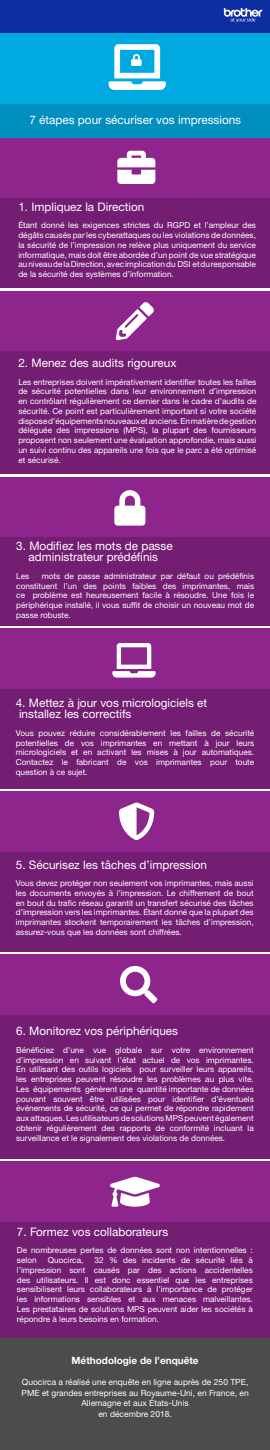
<style>
.page{position:relative;width:270px;height:1450px;background:#fff}
.page>*{position:absolute;margin:0;border:0;box-sizing:border-box;transform-origin:0 0}
.t1{font:11.75px/11.2px "Helvetica Neue LTW1 G";color:#fff}
.t2{font:700 10px "Helvetica Neue LTW1 G";color:#fff}
.t3{font:8.5px/10.5px "Helvetica Neue LTW1 G";color:#fff;text-align:center}
.t4{font:8.25px/9.8px "Helvetica Neue LTW1 G";color:#fff;text-align:justify}
</style>
<div class="page">
<div style="left:0;top:1221px;width:270px;height:117px;background:#731e72"></div>
<div style="left:0;top:32px;width:270px;height:73px;background:#00a9e0"></div>
<div style="left:0;top:1161px;width:270px;height:60px;background:#8e258d"></div>
<div style="left:0;top:104px;width:270px;height:36px;background:#008fbe"></div>
<div style="left:0;top:0;width:270px;height:32px;background:#0d2ea0"></div>
<svg style="left:224px;top:8px;width:38px;height:15px"></svg>
<svg style="left:109px;top:44px;width:57px;height:46px"></svg>
<div style="left:0;top:346px;width:270px;height:128px;background:#731e72"></div>
<div style="left:0;top:291px;width:270px;height:60px;background:#8e258d"></div>
<svg style="left:116px;top:302px;width:38px;height:38px"></svg>
<div style="left:0;top:198px;width:270px;height:89px;background:#731e72"></div>
<div style="left:0;top:138px;width:270px;height:60px;background:#8e258d"></div>
<svg style="left:117px;top:151px;width:38px;height:33px"></svg>
<div style="left:0;top:537px;width:270px;height:89px;background:#731e72"></div>
<div style="left:0;top:477px;width:270px;height:60px;background:#8e258d"></div>
<svg style="left:114px;top:490px;width:31px;height:36px"></svg>
<div style="left:0;top:1014px;width:270px;height:145px;background:#731e72"></div>
<div style="left:0;top:954px;width:270px;height:60px;background:#8e258d"></div>
<svg style="left:120px;top:966px;width:37px;height:37px"></svg>
<div style="left:0;top:688px;width:270px;height:101px;background:#731e72"></div>
<div style="left:0;top:629px;width:270px;height:60px;background:#8e258d"></div>
<svg style="left:112px;top:643px;width:44px;height:35px"></svg>
<div style="left:0;top:851px;width:270px;height:101px;background:#731e72"></div>
<div style="left:0;top:792px;width:270px;height:60px;background:#8e258d"></div>
<svg style="left:119px;top:803px;width:35px;height:37px"></svg>
<svg style="left:110px;top:1177px;width:50px;height:30px"></svg>
<div style="left:0;top:1338px;width:270px;height:112px;background:#4d4c4c"></div>
<p class="t1" style="left:29px;top:115px;width:213px">7 étapes pour sécuriser vos impressions</p>
<p class="t1" style="left:18px;top:201px;width:127px">1. Impliquez la Direction</p>
<p class="t4" style="left:18px;top:221px;width:239px">Étant donné les exigences strictes du RGPD et l’ampleur des dégâts causés par les cyberattaques ou les violations de données, la sécurité de l’impression ne relève plus uniquement du service informatique, mais doit être abordée d’un point de vue stratégique au niveau de la Direction, avec implication du DSI et du responsable de la sécurité des systèmes d’information.</p>
<p class="t1" style="left:18px;top:357px;width:160px">2. Menez des audits rigoureux</p>
<p class="t4" style="left:18px;top:377px;width:240px">Les entreprises doivent impérativement identifier toutes les failles de sécurité potentielles dans leur environnement d’impression en contrôlant régulièrement ce dernier dans le cadre d’audits de sécurité. Ce point est particulièrement important si votre société dispose d’équipements nouveaux et anciens. En matière de gestion déléguée des impressions (MPS), la plupart des fournisseurs proposent non seulement une évaluation approfondie, mais aussi un suivi continu des appareils une fois que le parc a été optimisé et sécurisé.</p>
<p class="t1" style="left:16px;top:540px;width:158px">3. Modifiez les mots de passe</p>
<p class="t1" style="left:29px;top:551px;width:131px">administrateur prédéfinis</p>
<p class="t4" style="left:16px;top:571px;width:14px">Les</p>
<p class="t4" style="left:16px;top:571px;width:239px;text-indent:25px">mots de passe administrateur par défaut ou prédéfinis constituent l’un des points faibles des imprimantes, mais ce problème est heureusement facile à résoudre. Une fois le périphérique installé, il vous suffit de choisir un nouveau mot de passe robuste.</p>
<p class="t1" style="left:16px;top:697px;width:193px">4. Mettez à jour vos micrologiciels et installez les correctifs</p>
<p class="t4" style="left:16px;top:728px;width:240px">Vous pouvez réduire considérablement les failles de sécurité potentielles de vos imprimantes en mettant à jour leurs micrologiciels et en activant les mises à jour automatiques.<br>Contactez le fabricant de vos imprimantes pour toute question à ce sujet.</p>
<p class="t1" style="left:16px;top:859px;width:193px">5. Sécurisez les tâches d’impression</p>
<p class="t4" style="left:16px;top:878px;width:239px">Vous devez protéger non seulement vos imprimantes, mais aussi les documents envoyés à l’impression. Le chiffrement de bout en bout du trafic réseau garantit un transfert sécurisé des tâches d’impression vers les imprimantes. Étant donné que la plupart des imprimantes stockent temporairement les tâches d’impression, assurez-vous que les données sont chiffrées.</p>
<p class="t1" style="left:16px;top:1026px;width:163px">6. Monitorez vos périphériques</p>
<p class="t4" style="left:16px;top:1045px;width:239px">Bénéficiez d’une vue globale sur votre environnement d’impression en suivant l’état actuel de vos imprimantes.<br>En utilisant des outils logiciels pour surveiller leurs appareils, les entreprises peuvent résoudre les problèmes au plus vite.<br>Les équipements génèrent une quantité importante de données pouvant souvent être utilisées pour identifier d’éventuels événements de sécurité, ce qui permet de répondre rapidement aux attaques. Les utilisateurs de solutions MPS peuvent également obtenir régulièrement des rapports de conformité incluant la surveillance et le signalement des violations de données.</p>
<p class="t1" style="left:17px;top:1226px;width:153px">7. Formez vos collaborateurs</p>
<p class="t4" style="left:17px;top:1246px;width:237px">De nombreuses pertes de données sont non intentionnelles : selon</p>
<p class="t4" style="left:17px;top:1255px;width:237px;text-indent:78px">32 % des incidents de sécurité liés à l’impression sont causés par des actions accidentelles des utilisateurs. Il est donc essentiel que les entreprises sensibilisent leurs collaborateurs à l’importance de protéger les informations sensibles et aux menaces malveillantes.<br>Les prestataires de solutions MPS peuvent aider les sociétés à répondre à leurs besoins en formation.</p>
<p class="t4" style="left:48px;top:1255px;width:37px">Quocirca,</p>
<p class="t2" style="left:72px;top:1354px;width:129px">Méthodologie de l’enquête</p>
<p class="t3" style="left:22px;top:1377px;width:229px">Quocirca a réalisé une enquête en ligne auprès de 250 TPE, PME et grandes entreprises au Royaume-Uni, en France, en Allemagne et aux États-Unis<br>en décembre 2018.</p>
</div>
